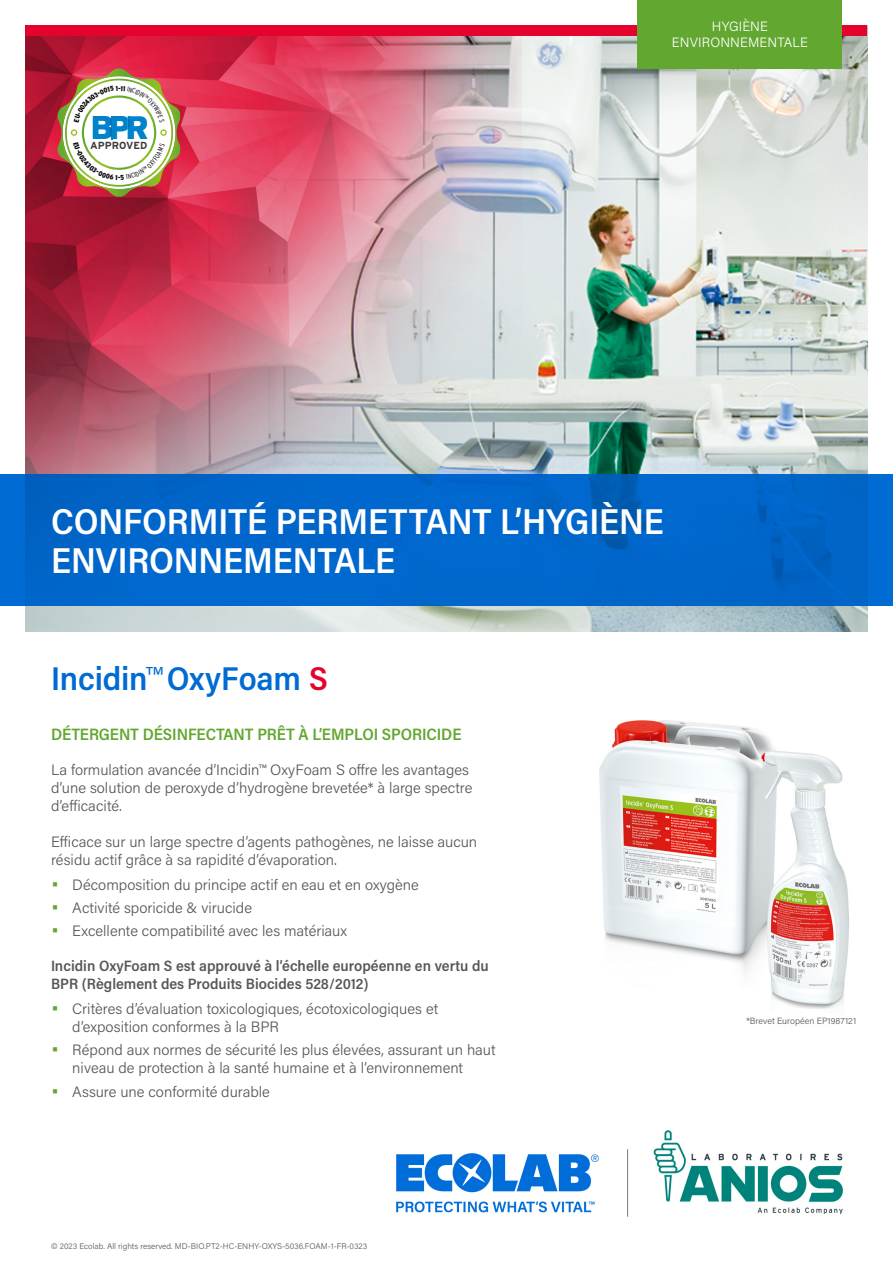
<style>
.page{position:relative;width:893px;height:1263px;background:#fff}
.page>*{position:absolute;margin:0;border:0;box-sizing:border-box;transform-origin:0 0}
.t1{font:600 36px/39px "Acumin Pro Semi Cond";letter-spacing:-.005em;color:#fff}
.t2{font:900 33.15px "Interstate";color:#0083ca}
.t3{font:600 33px "Acumin Pro Semi Cond";letter-spacing:-.005em;color:#006bd3}
.t4{font:600 16.5px "Acumin Pro Semi Cond";letter-spacing:-.005em;color:#61a730}
.t5{font:300 15px/18px "Acumin Pro";color:#575756}
.t6{font:600 15px/18px "Acumin Pro Semi Cond";color:#575756}
.t7{font:300 13.5px/16.5px "Acumin Pro";letter-spacing:.005em;color:#fff;text-align:center}
.t8{font:700 10.35px "Interstate";color:#3c3c3b}
.t9{font:300 9px "Acumin Pro";color:#575756}
.t10{font:300 8.25px "Acumin Pro";color:#575756}
.s1{font-family:"Acumin Pro";font-weight:300}
.s2{color:#e4032c}
.s3{font-size:22.5px;color:#61a730}
</style>
<div class="page">
<img style="left:599px;top:720px;width:250px;height:289px">
<img style="left:396px;top:1130px;width:447px;height:87px">
<img style="left:26px;top:36px;width:841px;height:595px">
<div style="left:26px;top:26px;width:841px;height:10px;background:#e4032c"></div>
<div style="left:0;top:474px;width:893px;height:132px;background:#0067cc"></div>
<div style="left:638px;top:0;width:204px;height:68px;background:#61a730"></div>
<svg style="left:56px;top:68px;width:124px;height:129px"></svg>
<h2 class="t2" style="left:90px;top:108px;width:60px">BPR</h2>
<p class="t8" style="left:90px;top:140px;width:59px">APPROVED</p>
<p class="t7" style="left:672px;top:17px;width:137px">HYGIÈNE<br>ENVIRONNEMENTALE</p>
<h1 class="t1" style="left:51px;top:500px;width:614px">CONFORMITÉ PERMETTANT L’HYGIÈNE<br>ENVIRONNEMENTALE</h1>
<h3 class="t3" style="left:51px;top:655px;width:278px">Incidin<span class="s1">™</span>OxyFoam <span class="s2">S</span></h3>
<p class="t4" style="left:51px;top:723px;width:412px">DÉTERGENT DÉSINFECTANT PRÊT À L’EMPLOI SPORICIDE</p>
<p class="t5" style="left:51px;top:761px;width:423px">La formulation avancée d’Incidin™ OxyFoam S offre les avantages d’une solution de peroxyde d’hydrogène brevetée* à large spectre d’efficacité.</p>
<p class="t5" style="left:51px;top:832px;width:428px">Efficace sur un large spectre d’agents pathogènes, ne laisse aucun résidu actif grâce à sa rapidité d’évaporation.</p>
<p class="t5" style="left:51px;top:875px;width:369px"><span class="s3">•</span> Décomposition du principe actif en eau et en oxygène</p>
<p class="t5" style="left:51px;top:898px;width:202px"><span class="s3">•</span> Activité sporicide &amp; virucide</p>
<p class="t5" style="left:51px;top:921px;width:298px"><span class="s3">•</span> Excellente compatibilité avec les matériaux</p>
<p class="t6" style="left:51px;top:956px;width:439px">Incidin OxyFoam S est approuvé à l’échelle européenne en vertu du<br>BPR (Règlement des Produits Biocides 528/2012)</p>
<p class="t5" style="left:72px;top:999px;width:368px;text-indent:-21px"><span class="s3">•</span> Critères d’évaluation toxicologiques, écotoxicologiques et d’exposition conformes à la BPR</p>
<p class="t5" style="left:72px;top:1040px;width:425px;text-indent:-21px"><span class="s3">•</span> Répond aux normes de sécurité les plus élevées, assurant un haut niveau de protection à la santé humaine et à l’environnement</p>
<p class="t5" style="left:51px;top:1082px;width:220px"><span class="s3">•</span> Assure une conformité durable</p>
<p class="t10" style="left:51px;top:1240px;width:318px">© 2023 Ecolab. All rights reserved. MD-BIO.PT2-HC-ENHY-OXYS-5036.FOAM-1-FR-0323</p>
<p class="t9" style="left:746px;top:1014px;width:111px">*Brevet Européen EP1987121</p>
</div>
